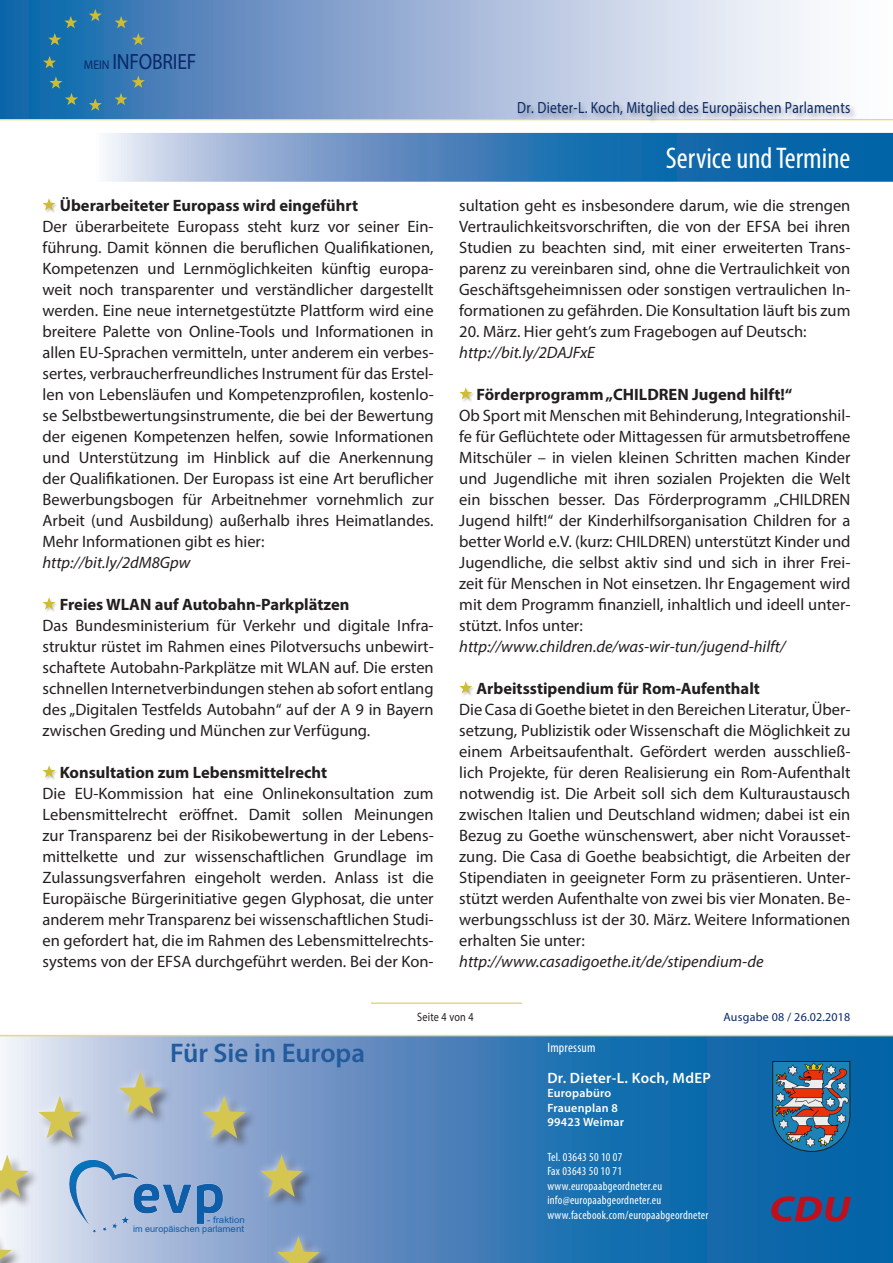
<style>
.page{position:relative;width:893px;height:1263px;background:#fff}
.page>*{position:absolute;margin:0;border:0;box-sizing:border-box;transform-origin:0 0}
.t1{font:italic 700 36px "Myriad Pro";color:#c20e1a;scale:1.17 1}
.t2{font:condensed 30px "Myriad Pro";color:#fff}
.t3{font:600 27px "Myriad Pro";color:#225b9d}
.t4{font:22.05px "Myriad Pro";letter-spacing:-.01em;color:#092766;scale:.88 1}
.t5{font:16.5px/21px "Myriad Pro";color:#231f20;text-align:justify}
.t6{font:700 16.5px "Myriad Pro";color:#231f20}
.t7{font:italic 16.5px "Myriad Pro";color:#231f20}
.t8{font:16.2px "Myriad Pro";letter-spacing:.02em;color:#092766;scale:.83 1}
.t9{font:600 15px "Myriad Pro";letter-spacing:.02em;color:#fff}
.t10{font:condensed 13.5px "Myriad Pro";letter-spacing:.02em;color:#fff}
.t11{font:12.15px "Myriad Pro";letter-spacing:.02em;color:#231f20;scale:.83 1}
.t12{font:condensed 12px/14.4px "Myriad Pro";letter-spacing:.02em;color:#fff}
.t13{font:600 12px/14.4px "Myriad Pro";letter-spacing:.02em;color:#fff}
.t14{font:12px "Myriad Pro";letter-spacing:.02em;color:#092766}
.t15{font:9px/9.1px "Arial";color:#0e5ea9;text-align:right;scale:1.08 1}
.s1{font-size:12.75px}
</style>
<div class="page">
<hr style="left:371px;top:1002px;width:151px;height:2px;background:#e2d888">
<hr style="left:0;top:119px;width:893px;height:1px;background:#e2d888">
<svg style="left:0;top:0;width:811px;height:119px;background:#8eadd2"></svg>
<svg style="left:89px;top:9px;width:13px;height:12px"></svg>
<svg style="left:43px;top:56px;width:13px;height:12px"></svg>
<svg style="left:89px;top:98px;width:13px;height:13px"></svg>
<svg style="left:115px;top:76px;width:30px;height:29px"></svg>
<svg style="left:49px;top:76px;width:29px;height:29px"></svg>
<svg style="left:48px;top:16px;width:29px;height:29px"></svg>
<svg style="left:115px;top:16px;width:30px;height:29px"></svg>
<div style="left:517px;top:100px;width:340px;height:24px;background:#231f20;opacity:.39"></div>
<div style="left:42px;top:765px;width:17px;height:16px;background:#231f20;opacity:.22"></div>
<svg style="left:43px;top:765px;width:13px;height:13px"></svg>
<svg style="left:105px;top:133px;width:788px;height:49px;background:#4e89be"></svg>
<svg style="left:0;top:1036px;width:893px;height:227px;background:#3279b4"></svg>
<div style="left:0;top:1064px;width:328px;height:199px;background:#fff;opacity:.75"></div>
<svg style="left:119px;top:1072px;width:43px;height:42px;background:#b8baa0"></svg>
<svg style="left:277px;top:1236px;width:43px;height:27px"></svg>
<svg style="left:0;top:1250px;width:12px;height:9px"></svg>
<svg style="left:260px;top:1155px;width:43px;height:42px;background:#9fa896"></svg>
<svg style="left:0;top:1155px;width:29px;height:42px"></svg>
<svg style="left:38px;top:1096px;width:43px;height:42px;background:#cbc9a8"></svg>
<svg style="left:203px;top:1096px;width:42px;height:42px;background:#a9af99"></svg>
<svg style="left:772px;top:1060px;width:79px;height:92px;background:#5d7589"></svg>
<img style="left:66px;top:1157px;width:159px;height:78px">
<hr style="left:0;top:1035px;width:893px;height:1px;background:#e2d888">
<div style="left:459px;top:387px;width:16px;height:16px;background:#231f20;opacity:.22"></div>
<svg style="left:459px;top:387px;width:13px;height:13px"></svg>
<div style="left:42px;top:198px;width:17px;height:16px;background:#231f20;opacity:.22"></div>
<svg style="left:43px;top:198px;width:13px;height:13px"></svg>
<div style="left:42px;top:597px;width:17px;height:16px;background:#231f20;opacity:.22"></div>
<svg style="left:43px;top:597px;width:13px;height:13px"></svg>
<div style="left:459px;top:681px;width:16px;height:16px;background:#231f20;opacity:.22"></div>
<svg style="left:459px;top:681px;width:13px;height:13px"></svg>
<h3 class="t4" style="left:84px;top:48px;width:129px"><span class="s1">MEIN</span> Infobrief</h3>
<p class="t6" style="left:60px;top:194px;width:300px">Überarbeiteter Europass wird eingeführt</p>
<p class="t5" style="left:43px;top:215px;width:393px">Der überarbeitete Europass steht kurz vor seiner Ein&shy;führung. Damit können die beruflichen Qualifikationen, Kompetenzen und Lernmöglichkeiten künftig europa&shy;weit noch transparenter und verständlicher dargestellt werden. Eine neue internetgestützte Plattform wird eine breitere Palette von Online-Tools und Informationen in allen EU-Sprachen vermitteln, unter anderem ein verbes&shy;sertes, verbraucherfreundliches Instrument für das Erstel&shy;len von Lebensläufen und Kompetenzprofilen, kostenlo&shy;se Selbstbewertungsinstrumente, die bei der Bewertung der eigenen Kompetenzen helfen, sowie Informationen und Unterstützung im Hinblick auf die Anerkennung der Qualifikationen. Der Europass ist eine Art beruflicher Bewerbungsbogen für Arbeitnehmer vornehmlich zur Arbeit (und Ausbildung) außerhalb ihres Heimatlandes.<br>Mehr Informationen gibt es hier:</p>
<p class="t7" style="left:43px;top:552px;width:149px">http://bit.ly/2dM8Gpw</p>
<p class="t6" style="left:60px;top:593px;width:291px">Freies WLAN auf Autobahn-Parkplätzen</p>
<p class="t5" style="left:43px;top:614px;width:393px">Das Bundesministerium für Verkehr und digitale Infra&shy;struktur rüstet im Rahmen eines Pilotversuchs unbewirt&shy;schaftete Autobahn-Parkplätze mit WLAN auf. Die ersten schnellen Internetverbindungen stehen ab sofort entlang des „Digitalen Testfelds Autobahn“ auf der A 9 in Bayern zwischen Greding und München zur Verfügung.</p>
<p class="t6" style="left:60px;top:761px;width:269px">Konsultation zum Lebensmittelrecht</p>
<p class="t5" style="left:43px;top:782px;width:393px">Die EU-Kommission hat eine Onlinekonsultation zum Lebensmittelrecht eröffnet. Damit sollen Meinungen zur Transparenz bei der Risikobewertung in der Lebens&shy;mittelkette und zur wissenschaftlichen Grundlage im Zulassungsverfahren eingeholt werden. Anlass ist die Europäische Bürgerinitiative gegen Glyphosat, die unter anderem mehr Transparenz bei wissenschaftlichen Studi&shy;en gefordert hat, die im Rahmen des Lebensmittelrechts&shy;systems von der EFSA durchgeführt werden. Bei der Kon-</p>
<p class="t8" style="left:517px;top:98px;width:403px">Dr. Dieter-L. Koch, Mitglied des Europäischen Parlaments</p>
<h2 class="t2" style="left:666px;top:140px;width:186px">Service und Termine</h2>
<p class="t5" style="left:459px;top:194px;width:393px">sultation geht es insbesondere darum, wie die strengen Vertraulichkeitsvorschriften, die von der EFSA bei ihren Studien zu beachten sind, mit einer erweiterten Trans&shy;parenz zu vereinbaren sind, ohne die Vertraulichkeit von Geschäftsgeheimnissen oder sonstigen vertraulichen In&shy;formationen zu gefährden. Die Konsultation läuft bis zum</p>
<p class="t5" style="left:459px;top:320px;width:349px">20. März. Hier geht’s zum Fragebogen auf Deutsch:</p>
<p class="t7" style="left:459px;top:342px;width:137px">http://bit.ly/2DAJFxE</p>
<p class="t6" style="left:476px;top:383px;width:317px">Förderprogramm „CHILDREN Jugend hilft!“</p>
<p class="t5" style="left:459px;top:404px;width:393px">Ob Sport mit Menschen mit Behinderung, Integrationshil&shy;fe für Geflüchtete oder Mittagessen für armutsbetroffene Mitschüler – in vielen kleinen Schritten machen Kinder und Jugendliche mit ihren sozialen Projekten die Welt ein bisschen besser. Das Förderprogramm „CHILDREN Jugend hilft!“ der Kinderhilfsorganisation Children for a better World e.V. (kurz: CHILDREN) unterstützt Kinder und Jugendliche, die selbst aktiv sind und sich in ihrer Frei&shy;zeit für Menschen in Not einsetzen. Ihr Engagement wird mit dem Programm finanziell, inhaltlich und ideell unter&shy;stützt. Infos unter:</p>
<p class="t7" style="left:459px;top:636px;width:328px">http://www.children.de/was-wir-tun/jugend-hilft/</p>
<p class="t6" style="left:476px;top:677px;width:285px">Arbeitsstipendium für Rom-Aufenthalt</p>
<p class="t5" style="left:459px;top:698px;width:393px">Die Casa di Goethe bietet in den Bereichen Literatur, Über&shy;setzung, Publizistik oder Wissenschaft die Möglichkeit zu einem Arbeitsaufenthalt. Gefördert werden ausschließ&shy;lich Projekte, für deren Realisierung ein Rom-Aufenthalt notwendig ist. Die Arbeit soll sich dem Kulturaustausch zwischen Italien und Deutschland widmen; dabei ist ein Bezug zu Goethe wünschenswert, aber nicht Vorausset&shy;zung. Die Casa di Goethe beabsichtigt, die Arbeiten der Stipendiaten in geeigneter Form zu präsentieren. Unter&shy;stützt werden Aufenthalte von zwei bis vier Monaten. Be&shy;werbungsschluss ist der 30. März. Weitere Informationen erhalten Sie unter:</p>
<p class="t7" style="left:459px;top:951px;width:306px">http://www.casadigoethe.it/de/stipendium-de</p>
<h3 class="t3" style="left:170px;top:1036px;width:196px">Für Sie in Europa</h3>
<p class="t11" style="left:417px;top:1010px;width:69px">Seite 4 von 4</p>
<p class="t15" style="left:133px;top:1215px;width:105px">- fraktion<br>im europäischen parlament</p>
<p class="t10" style="left:547px;top:1039px;width:50px">Impressum</p>
<p class="t9" style="left:547px;top:1068px;width:165px">Dr. Dieter-L. Koch, MdEP</p>
<p class="t13" style="left:547px;top:1086px;width:78px">Europabüro<br>Frauenplan 8<br>99423 Weimar</p>
<p class="t12" style="left:547px;top:1149px;width:163px">Tel. 03643 50 10 07<br>Fax 03643 50 10 71 www.europaabgeordneter.eu info@europaabgeordneter.eu www.facebook.com/europaabgeordneter</p>
<p class="t14" style="left:723px;top:1009px;width:128px">Ausgabe 08 / 26.02.2018</p>
<h1 class="t1" style="left:769px;top:1185px;width:71px">CDU</h1>
</div>
